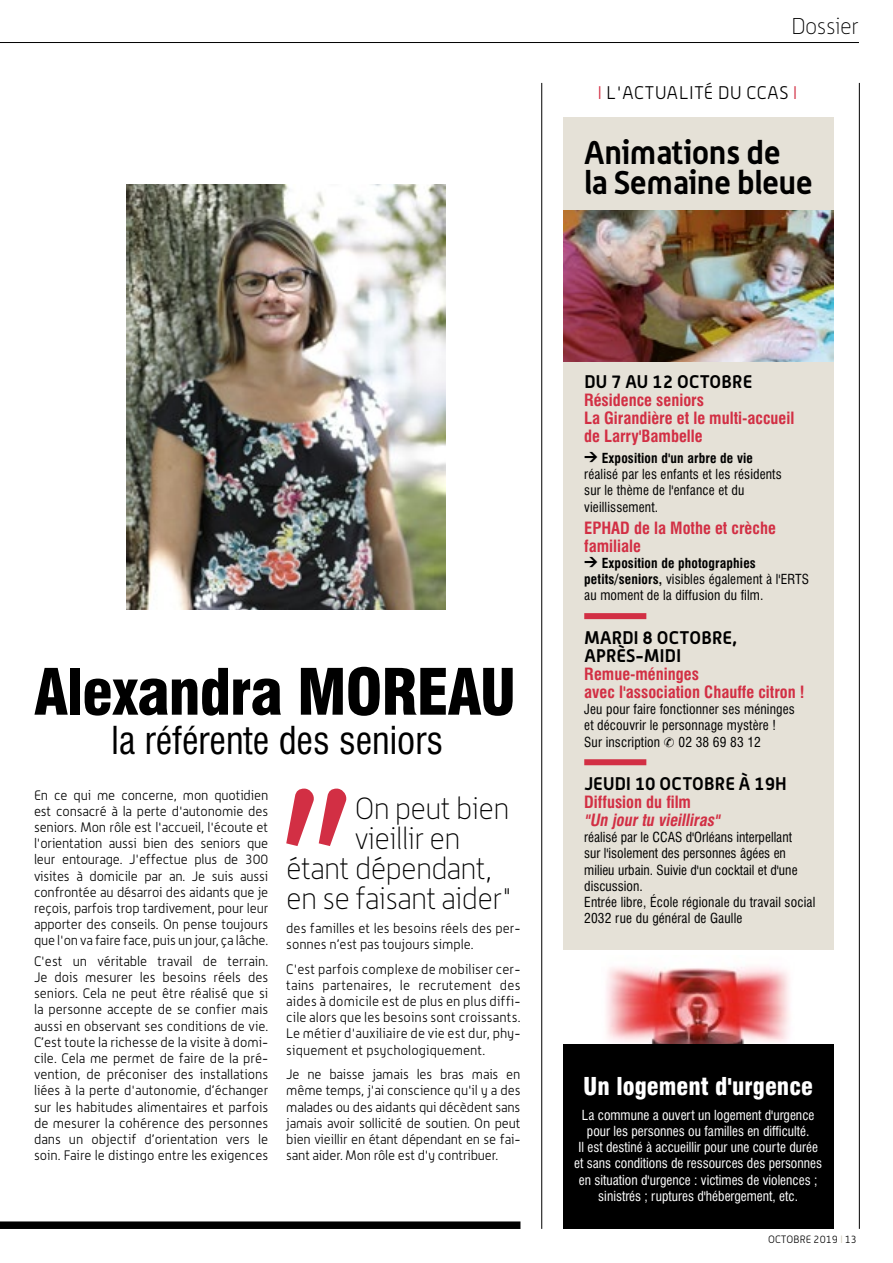
<style>
.page{position:relative;width:893px;height:1263px;background:#fff}
.page>*{position:absolute;margin:0;border:0;box-sizing:border-box;transform-origin:0 0}
.t1{font:900 condensed 62.25px "Swiss 721 BT";letter-spacing:-.02em;color:#000}
.t2{font:condensed 37.5px "Swiss 721 BT";color:#000}
.t3{font:700 32.25px/29.7px "Alwyn";letter-spacing:-.01em;color:#000}
.t4{font:100 30px "Alwyn";letter-spacing:-.02em;color:#000}
.t5{font:900 condensed 24px "Swiss 721 BT";color:#fff}
.t6{font:100 22.5px "Alwyn";letter-spacing:-.02em;color:#000}
.t7{font:700 18px/18px "Alwyn";letter-spacing:.015em;color:#000}
.t8{font:300 18px "Alwyn";letter-spacing:.035em;color:#000}
.t9{font:700 condensed 16.5px/18px "Swiss 721 BT";color:#d22f44}
.t10{font:italic 700 condensed 16.5px "Swiss 721 BT";color:#d22f44}
.t11{font:300 13.5px/16.2px "Alwyn";color:#000;text-align:justify}
.t12{font:condensed 13.5px/16.2px "Swiss 721 BT";letter-spacing:.01em;color:#000}
.t13{font:condensed 13.5px/16.2px "Swiss 721 BT";color:#fff;text-align:center}
.t14{font:300 10.5px "Alwyn";letter-spacing:.005em;color:#000}
.s1{color:#d22f44}
.s2{font-family:"DIN";font-weight:900;font-stretch:normal}
.s3{font-weight:700}
.s4{color:#cbc4b0}
</style>
<div class="page">
<div style="left:563px;top:117px;width:270px;height:832px;background:#e5e1d7"></div>
<img style="left:563px;top:211px;width:270px;height:150px">
<div style="left:563px;top:1045px;width:270px;height:184px;background:#000"></div>
<img style="left:602px;top:967px;width:193px;height:78px">
<div style="left:584px;top:613px;width:62px;height:6px;background:#d22f44"></div>
<div style="left:584px;top:759px;width:62px;height:6px;background:#d22f44"></div>
<hr style="left:541px;top:83px;width:1px;height:1146px;background:#000">
<hr style="left:859px;top:83px;width:1px;height:1146px;background:#000">
<svg style="left:286px;top:788px;width:60px;height:58px"></svg>
<div style="left:0;top:1221px;width:520px;height:8px;background:#000"></div>
<hr style="left:0;top:42px;width:859px;height:1px;background:#000">
<img style="left:127px;top:185px;width:319px;height:425px">
<h3 class="t6" style="left:791px;top:14px;width:69px">Dossier</h3>
<h3 class="t8" style="left:598px;top:82px;width:201px"><span class="s1">I</span> L'ACTUALITÉ DU CCAS <span class="s1">I</span></h3>
<h3 class="t3" style="left:584px;top:137px;width:230px">Animations de<br>la Semaine bleue</h3>
<h1 class="t1" style="left:34px;top:655px;width:484px">Alexandra MOREAU</h1>
<h2 class="t2" style="left:112px;top:717px;width:333px">la référente des seniors</h2>
<p class="t11" style="left:34px;top:786px;width:236px">En ce qui me concerne, mon quotidien est consacré à la perte d'autonomie des seniors. Mon rôle est l'accueil, l'écoute et l'orientation aussi bien des seniors que leur entourage. J'effectue plus de 300 visites à domicile par an. Je suis aussi confrontée au désarroi des aidants que je reçois, parfois trop tardivement, pour leur apporter des conseils. On pense toujours que l'on va faire face, puis un jour, ça lâche.</p>
<p class="t11" style="left:34px;top:953px;width:236px">C'est un véritable travail de terrain.<br>Je dois mesurer les besoins réels des seniors. Cela ne peut être réalisé que si la personne accepte de se confier mais aussi en observant ses conditions de vie.<br>C’est toute la richesse de la visite à domi&shy;cile. Cela me permet de faire de la pré&shy;vention, de préconiser des installations liées à la perte d'autonomie, d’échanger sur les habitudes alimentaires et parfois de mesurer la cohérence des personnes dans un objectif d’orientation vers le soin. Faire le distingo entre les exigences</p>
<h3 class="t4" style="left:355px;top:791px;width:156px">On peut bien</h3>
<h3 class="t4" style="left:355px;top:821px;width:107px">vieillir en</h3>
<h3 class="t4" style="left:286px;top:851px;width:207px">étant dépendant,</h3>
<h3 class="t4" style="left:286px;top:881px;width:227px">en se faisant aider"</h3>
<p class="t11" style="left:286px;top:919px;width:236px">des familles et les besoins réels des per&shy;sonnes n’est pas toujours simple.</p>
<p class="t11" style="left:286px;top:960px;width:236px">C'est parfois complexe de mobiliser cer&shy;tains partenaires, le recrutement des aides à domicile est de plus en plus diffi&shy;cile alors que les besoins sont croissants.<br>Le métier d'auxiliaire de vie est dur, phy&shy;siquement et psychologiquement.</p>
<p class="t11" style="left:286px;top:1066px;width:236px">Je ne baisse jamais les bras mais en même temps, j'ai conscience qu'il y a des malades ou des aidants qui décèdent sans jamais avoir sollicité de soutien. On peut bien vieillir en étant dépendant en se fai&shy;sant aider. Mon rôle est d'y contribuer.</p>
<h3 class="t7" style="left:584px;top:373px;width:169px">DU 7 AU 12 OCTOBRE</h3>
<p class="t9" style="left:584px;top:391px;width:212px">Résidence seniors<br>La Girandière et le multi-accueil de Larry'Bambelle</p>
<p class="t12" style="left:584px;top:450px;width:199px"><span class="s2">&gt;</span> <span class="s3">Exposition d'un arbre de vie </span>réalisé par les enfants et les résidents sur le thème de l'enfance et du vieillissement.</p>
<p class="t9" style="left:584px;top:519px;width:193px">EPHAD de la Mothe et crèche familiale</p>
<p class="t12" style="left:584px;top:555px;width:226px"><span class="s2">&gt;</span> <span class="s3">Exposition de photographies petits/seniors,</span> visibles également à l'ERTS au moment de la diffusion du film.</p>
<h3 class="t7" style="left:584px;top:628px;width:154px">MARDI 8 OCTOBRE,<br>APRÈS-MIDI</h3>
<p class="t9" style="left:584px;top:665px;width:222px">Remue-méninges<br>avec l'association Chauffe citron !</p>
<p class="t12" style="left:584px;top:701px;width:212px">Jeu pour faire fonctionner ses méninges et découvrir le personnage mystère !<br>Sur inscription</p>
<p class="t12" style="left:678px;top:733px;width:84px">02 38 69 83 12</p>
<h3 class="t7" style="left:584px;top:774px;width:204px">JEUDI 10 OCTOBRE À 19H</h3>
<p class="t9" style="left:584px;top:793px;width:108px">Diffusion du film</p>
<p class="t10" style="left:584px;top:810px;width:140px">"Un jourtu vieilliras"</p>
<p class="t12" style="left:584px;top:829px;width:233px">réalisé par le CCAS d'Orléans interpellant<br>sur l'isolement des personnes âgées en milieu urbain. Suivie d'un cocktail et d'une discussion.<br>Entrée libre, École régionale du travail social 2032 rue du général de Gaulle</p>
<h3 class="t5" style="left:583px;top:1072px;width:231px">Un logement d'urgence</h3>
<p class="t13" style="left:574px;top:1107px;width:249px">La commune a ouvert un logement d'urgence pour les personnes ou familles en difficulté.<br>Il est destiné à accueillir pour une courte durée et sans conditions de ressources des personnes en situation d'urgence : victimes de violences ; sinistrés ; ruptures d'hébergement, etc.</p>
<p class="t14" style="left:768px;top:1233px;width:90px">OCTOBRE 2019 <span class="s4">I</span> 13</p>
</div>
